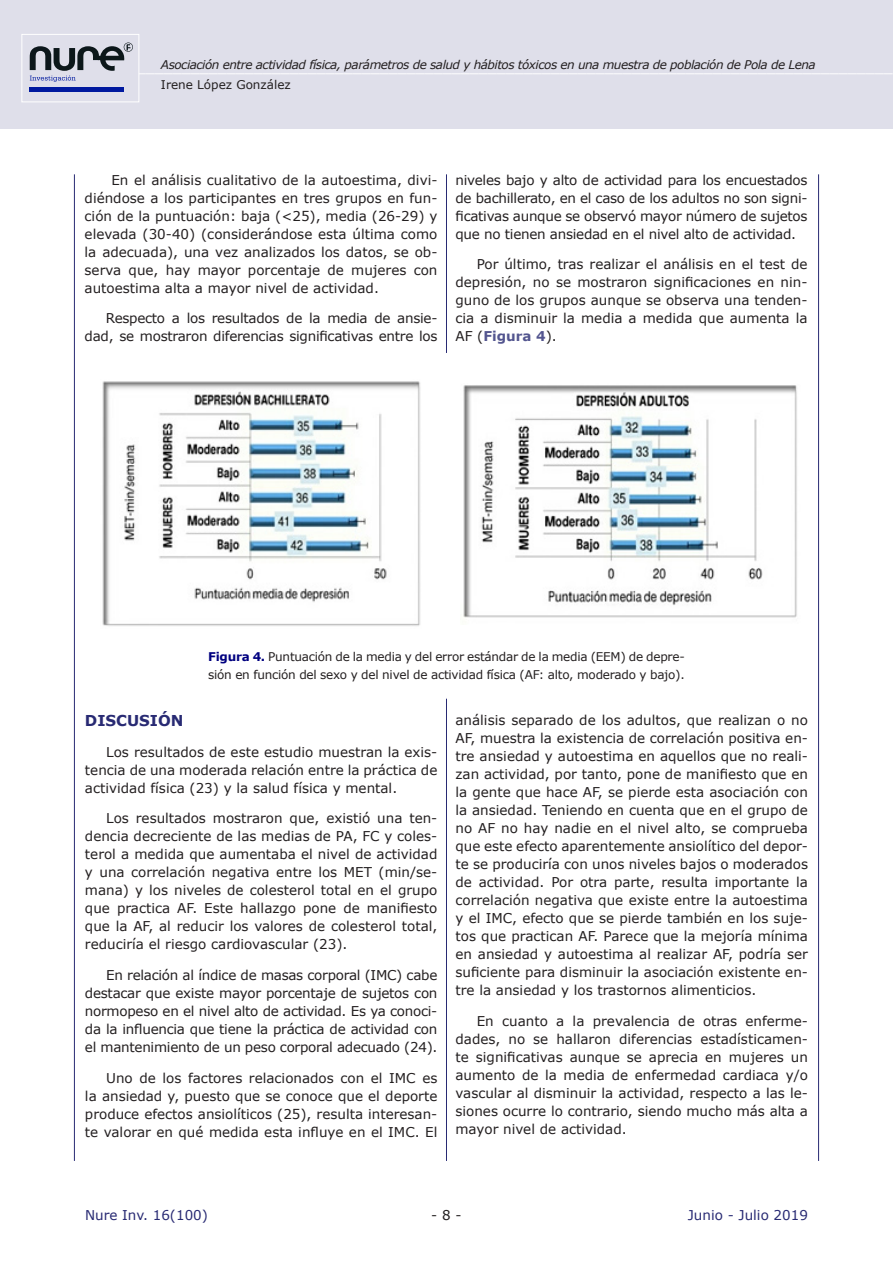
<style>
.page{position:relative;width:893px;height:1263px;background:#fff}
.page>*{position:absolute;margin:0;border:0;box-sizing:border-box;transform-origin:0 0}
.t1{font:18px "Myriad Pro";color:#fff}
.TITULO_1{font:700 15px "Verdana";color:#282a73}
.Texto{font:13.5px/18px "Verdana";color:#231f20;text-align:justify}
.Texto-2{font:13.5px/18px "Verdana";letter-spacing:-.02em;color:#231f20;text-align:right}
.t2{font:13.5px "Verdana";color:#282a73}
.Texto-3{font:12px/18px "Verdana";letter-spacing:-.02em;color:#231f20}
.t3{font:italic 12px "Verdana";letter-spacing:-.04em;color:#231f20}
.Texto-4{font:12px "Verdana";color:#231f20}
.s1{font-weight:700;color:#53558f}
.s2{font-weight:700;color:#000080}
</style>
<div class="page">
<div style="left:0;top:0;width:893px;height:128px;background:#dfdfea"></div>
<hr style="left:446px;top:174px;width:1px;height:987px;background:#282a73">
<hr style="left:74px;top:174px;width:1px;height:987px;background:#282a73">
<hr style="left:818px;top:174px;width:1px;height:987px;background:#282a73">
<div style="left:21px;top:34px;width:118px;height:68px;background:#dfdfea;border:1px solid #fff"></div>
<svg style="left:30px;top:43px;width:103px;height:39px"></svg>
<hr style="left:29px;top:87px;width:95px;height:4px;background:#00199f">
<div style="left:85px;top:353px;width:723px;height:346px;background:#fff"></div>
<img style="left:102px;top:381px;width:319px;height:245px">
<img style="left:463px;top:385px;width:334px;height:233px">
<p class="t3" style="left:161px;top:56px;width:656px">Asociación entre actividad física, parámetros de salud y hábitos tóxicos en una muestra de población de Pola de Lena</p>
<p class="Texto-4" style="left:161px;top:77px;width:131px">Irene López González</p>
<h1 class="t1" style="left:56px;top:55px;width:838px">_____________________________________________________________________________________________</h1>
<p class="Texto" style="left:85px;top:171px;width:354px;text-indent:27px">En el análisis cualitativo de la autoestima, divi&shy;diéndose a los participantes en tres grupos en fun&shy;ción de la puntuación: baja (&lt;25), media (26-29) y elevada (30-40) (considerándose esta última como la adecuada), una vez analizados los datos, se ob&shy;serva que, hay mayor porcentaje de mujeres con autoestima alta a mayor nivel de actividad.</p>
<p class="Texto-2" style="left:85px;top:309px;width:354px">Respecto a los resultados de la media de ansie&shy;dad, se mostraron diferencias significativas entre los</p>
<p class="Texto" style="left:455px;top:171px;width:354px">niveles bajo y alto de actividad para los encuestados de bachillerato, en el caso de los adultos no son signi&shy;ficativas aunque se observó mayor número de sujetos que no tienen ansiedad en el nivel alto de actividad.</p>
<p class="Texto" style="left:455px;top:255px;width:354px;text-indent:21px">Por último, tras realizar el análisis en el test de depresión, no se mostraron significaciones en nin&shy;guno de los grupos aunque se observa una tenden&shy;cia a disminuir la media a medida que aumenta la AF (<span class="s1">Figura 4</span>).</p>
<p class="Texto-3" style="left:208px;top:648px;width:478px"><span class="s2">Figura 4.</span> Puntuación de la media y del error estándar de la media (EEM) de depre&shy;sión en función del sexo y del nivel de actividad física (AF: alto, moderado y bajo).</p>
<p class="TITULO_1" style="left:85px;top:710px;width:100px">DISCUSIÓN</p>
<p class="Texto" style="left:85px;top:743px;width:354px;text-indent:21px">Los resultados de este estudio muestran la exis&shy;tencia de una moderada relación entre la práctica de actividad física (23) y la salud física y mental.</p>
<p class="Texto" style="left:85px;top:809px;width:354px;text-indent:21px">Los resultados mostraron que, existió una ten&shy;dencia decreciente de las medias de PA, FC y coles&shy;terol a medida que aumentaba el nivel de actividad y una correlación negativa entre los MET (min/se&shy;mana) y los niveles de colesterol total en el grupo que practica AF. Este hallazgo pone de manifiesto que la AF, al reducir los valores de colesterol total, reduciría el riesgo cardiovascular (23).</p>
<p class="Texto" style="left:85px;top:966px;width:354px;text-indent:21px">En relación al índice de masas corporal (IMC) cabe destacar que existe mayor porcentaje de sujetos con normopeso en el nivel alto de actividad. Es ya conoci&shy;da la influencia que tiene la práctica de actividad con el mantenimiento de un peso corporal adecuado (24).</p>
<p class="Texto" style="left:85px;top:1069px;width:354px;text-indent:21px">Uno de los factores relacionados con el IMC es la ansiedad y, puesto que se conoce que el deporte produce efectos ansiolíticos (25), resulta interesan&shy;te valorar en qué medida esta influye en el IMC. El</p>
<p class="Texto" style="left:455px;top:711px;width:354px">análisis separado de los adultos, que realizan o no AF, muestra la existencia de correlación positiva en&shy;tre ansiedad y autoestima en aquellos que no reali&shy;zan actividad, por tanto, pone de manifiesto que en la gente que hace AF, se pierde esta asociación con la ansiedad. Teniendo en cuenta que en el grupo de no AF no hay nadie en el nivel alto, se comprueba que este efecto aparentemente ansiolítico del depor&shy;te se produciría con unos niveles bajos o moderados de actividad. Por otra parte, resulta importante la correlación negativa que existe entre la autoestima y el IMC, efecto que se pierde también en los suje&shy;tos que practican AF. Parece que la mejoría mínima en ansiedad y autoestima al realizar AF, podría ser suficiente para disminuir la asociación existente en&shy;tre la ansiedad y los trastornos alimenticios.</p>
<p class="Texto" style="left:455px;top:1011px;width:354px;text-indent:21px">En cuanto a la prevalencia de otras enferme&shy;dades, no se hallaron diferencias estadísticamen&shy;te significativas aunque se aprecia en mujeres un aumento de la media de enfermedad cardiaca y/o vascular al disminuir la actividad, respecto a las le&shy;siones ocurre lo contrario, siendo mucho más alta a mayor nivel de actividad.</p>
<p class="t2" style="left:85px;top:1206px;width:124px">Nure Inv. 16(100)</p>
<p class="Texto" style="left:431px;top:1206px;width:32px">- 8 -</p>
<p class="t2" style="left:688px;top:1206px;width:122px">Junio - Julio 2019</p>
</div>
